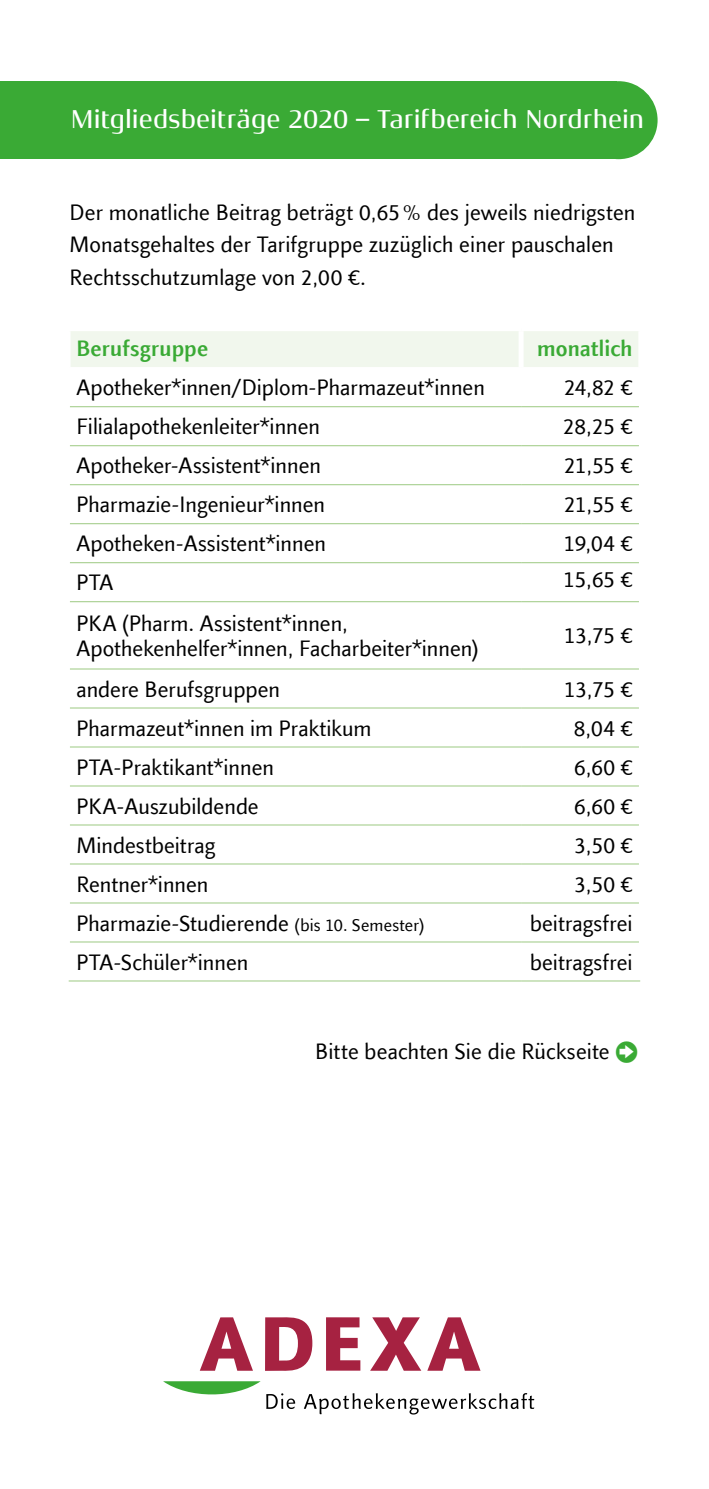
<style>
.page{position:relative;width:709px;height:1489px;background:#fff}
.page>*{position:absolute;margin:0;border:0;box-sizing:border-box;transform-origin:0 0}
.t1{font:500 26.25px "Xenois Semi Pro";letter-spacing:-.005em;color:#fff}
.t2{font:22.5px/32.5px "Finnegan LT Com";letter-spacing:.005em;color:#000}
.t3{font:500 22.5px "Finnegan LT Com";letter-spacing:.005em;color:#3aaa35}
.s1{font-size:17.5px}
</style>
<div class="page">
<div style="left:0;top:81px;width:617px;height:78px;background:#3aaa35"></div>
<div style="left:579px;top:81px;width:78px;height:78px;background:#3aaa35;border-radius:50%"></div>
<div style="left:71px;top:331px;width:567px;height:36px;background:#f1f7ed"></div>
<div style="left:518px;top:331px;width:5px;height:36px;background:#fff"></div>
<hr style="left:70px;top:406px;width:451px;height:1px;background:#b0d49b">
<hr style="left:521px;top:406px;width:118px;height:1px;background:#b0d49b">
<hr style="left:70px;top:445px;width:451px;height:1px;background:#b0d49b">
<hr style="left:521px;top:445px;width:118px;height:1px;background:#b0d49b">
<hr style="left:70px;top:484px;width:451px;height:1px;background:#b0d49b">
<hr style="left:521px;top:484px;width:118px;height:1px;background:#b0d49b">
<hr style="left:70px;top:523px;width:451px;height:1px;background:#b0d49b">
<hr style="left:521px;top:523px;width:118px;height:1px;background:#b0d49b">
<hr style="left:70px;top:562px;width:451px;height:1px;background:#b0d49b">
<hr style="left:521px;top:562px;width:118px;height:1px;background:#b0d49b">
<hr style="left:70px;top:601px;width:451px;height:1px;background:#b0d49b">
<hr style="left:521px;top:601px;width:118px;height:1px;background:#b0d49b">
<hr style="left:70px;top:668px;width:451px;height:1px;background:#b0d49b">
<hr style="left:521px;top:668px;width:118px;height:1px;background:#b0d49b">
<hr style="left:70px;top:707px;width:451px;height:1px;background:#b0d49b">
<hr style="left:521px;top:707px;width:118px;height:1px;background:#b0d49b">
<hr style="left:70px;top:746px;width:451px;height:1px;background:#b0d49b">
<hr style="left:521px;top:746px;width:118px;height:1px;background:#b0d49b">
<hr style="left:70px;top:785px;width:451px;height:1px;background:#b0d49b">
<hr style="left:521px;top:785px;width:118px;height:1px;background:#b0d49b">
<hr style="left:70px;top:824px;width:451px;height:1px;background:#b0d49b">
<hr style="left:521px;top:824px;width:118px;height:1px;background:#b0d49b">
<hr style="left:70px;top:863px;width:451px;height:1px;background:#b0d49b">
<hr style="left:521px;top:863px;width:118px;height:1px;background:#b0d49b">
<hr style="left:70px;top:902px;width:451px;height:1px;background:#b0d49b">
<hr style="left:521px;top:902px;width:118px;height:1px;background:#b0d49b">
<hr style="left:70px;top:941px;width:451px;height:1px;background:#b0d49b">
<hr style="left:521px;top:941px;width:118px;height:1px;background:#b0d49b">
<hr style="left:69px;top:980px;width:452px;height:1px;background:#b0d49b">
<hr style="left:521px;top:980px;width:119px;height:1px;background:#b0d49b">
<svg style="left:200px;top:1317px;width:53px;height:53px"></svg>
<svg style="left:265px;top:1317px;width:47px;height:54px"></svg>
<svg style="left:326px;top:1317px;width:34px;height:53px"></svg>
<svg style="left:370px;top:1317px;width:51px;height:53px"></svg>
<svg style="left:427px;top:1317px;width:53px;height:53px"></svg>
<svg style="left:163px;top:1381px;width:132px;height:27px"></svg>
<svg style="left:304px;top:1393px;width:230px;height:21px"></svg>
<p class="t1" style="left:71px;top:104px;width:575px">Mitgliedsbeiträge 2020 – Tarifbereich Nordrhein</p>
<p class="t2" style="left:69px;top:196px;width:567px">Der monatliche Beitrag beträgt 0,65% des jeweils niedrigsten<br>Monatsgehaltes der Tarifgruppe zuzüglich einer pauschalen<br>Rechtsschutzumlage von 2,00 €.</p>
<p class="t3" style="left:76px;top:335px;width:133px">Berufsgruppe</p>
<p class="t3" style="left:537px;top:335px;width:97px">monatlich</p>
<p class="t2" style="left:76px;top:372px;width:410px">Apotheker*innen/Diplom-Pharmazeut*innen</p>
<p class="t2" style="left:564px;top:372px;width:70px">24,82 €</p>
<p class="t2" style="left:76px;top:410px;width:245px">Filialapothekenleiter*innen</p>
<p class="t2" style="left:563px;top:410px;width:71px">28,25 €</p>
<p class="t2" style="left:76px;top:449px;width:246px">Apotheker-Assistent*innen</p>
<p class="t2" style="left:564px;top:449px;width:70px">21,55 €</p>
<p class="t2" style="left:76px;top:488px;width:250px">Pharmazie-Ingenieur*innen</p>
<p class="t2" style="left:564px;top:488px;width:70px">21,55 €</p>
<p class="t2" style="left:76px;top:527px;width:251px">Apotheken-Assistent*innen</p>
<p class="t2" style="left:563px;top:527px;width:71px">19,04 €</p>
<p class="t2" style="left:76px;top:566px;width:38px">PTA</p>
<p class="t2" style="left:563px;top:563px;width:71px">15,65 €</p>
<p class="t2" style="left:76px;top:611px;width:403px;line-height:25px">PKA (Pharm. Assistent*innen,<br>Apothekenhelfer*innen, Facharbeiter*innen)</p>
<p class="t2" style="left:564px;top:620px;width:70px">13,75 €</p>
<p class="t2" style="left:76px;top:673px;width:205px">andere Berufsgruppen</p>
<p class="t2" style="left:564px;top:673px;width:70px">13,75 €</p>
<p class="t2" style="left:76px;top:712px;width:296px">Pharmazeut*innen im Praktikum</p>
<p class="t2" style="left:573px;top:712px;width:60px">8,04 €</p>
<p class="t2" style="left:76px;top:751px;width:199px">PTA-Praktikant*innen</p>
<p class="t2" style="left:574px;top:751px;width:60px">6,60 €</p>
<p class="t2" style="left:76px;top:790px;width:184px">PKA-Auszubildende</p>
<p class="t2" style="left:574px;top:790px;width:60px">6,60 €</p>
<p class="t2" style="left:76px;top:829px;width:141px">Mindestbeitrag</p>
<p class="t2" style="left:574px;top:829px;width:59px">3,50 €</p>
<p class="t2" style="left:76px;top:868px;width:133px">Rentner*innen</p>
<p class="t2" style="left:574px;top:868px;width:59px">3,50 €</p>
<p class="t2" style="left:76px;top:906px;width:349px">Pharmazie-Studierende <span class="s1">(bis 10. Semester)</span></p>
<p class="t2" style="left:530px;top:907px;width:104px">beitragsfrei</p>
<p class="t2" style="left:76px;top:946px;width:173px">PTA-Schüler*innen</p>
<p class="t2" style="left:530px;top:946px;width:104px">beitragsfrei</p>
<p class="t2" style="left:315px;top:1035px;width:296px">Bitte beachten Sie die Rückseite</p>
</div>
